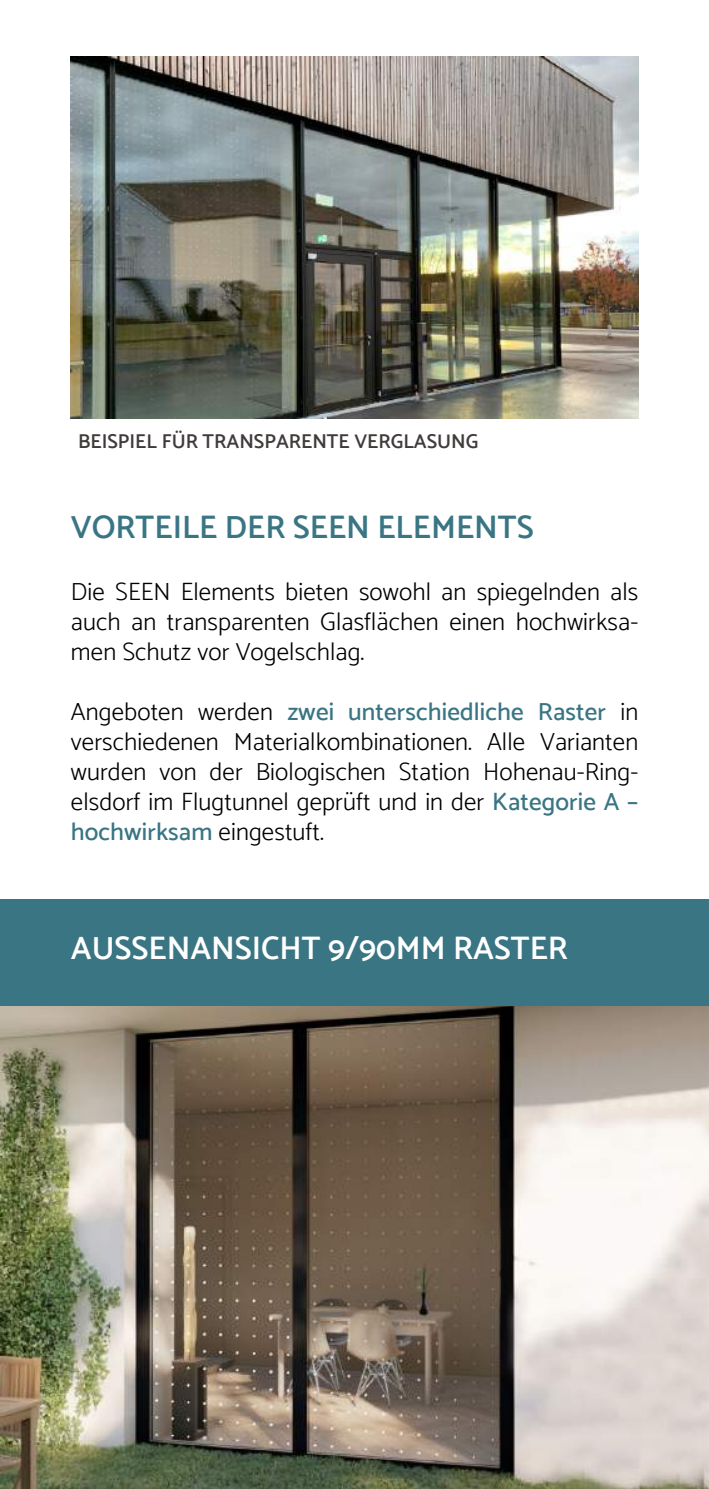
<style>
.page{position:relative;width:709px;height:1489px;background:#fff}
.page>*{position:absolute;margin:0;border:0;box-sizing:border-box;transform-origin:0 0}
.t1{font:600 32.5px "Catamaran";color:#fff}
.t2{font:600 32.5px "Catamaran";color:#397583}
.t3{font:300 25px/30px "Catamaran";letter-spacing:.005em;color:#000;text-align:justify}
.t4{font:600 20px "Catamaran";color:#413c3b}
.s1{font-weight:500;color:#397583}
</style>
<div class="page">
<img style="left:0;top:1005px;width:709px;height:483px">
<div style="left:0;top:898px;width:709px;height:107px;background:#397583"></div>
<img style="left:71px;top:57px;width:567px;height:361px">
<p class="t4" style="left:78px;top:429px;width:402px">BEISPIEL FÜR TRANSPARENTE VERGLASUNG</p>
<h1 class="t2" style="left:71px;top:507px;width:464px">VORTEILE DER SEEN ELEMENTS</h1>
<p class="t3" style="left:71px;top:576px;width:569px">Die SEEN Elements bieten sowohl an spiegelnden als auch an transparenten Glasflächen einen hochwirksa&shy;men Schutz vor Vogelschlag.</p>
<p class="t3" style="left:71px;top:696px;width:569px">Angeboten werden <span class="s1">zwei unterschiedliche Raster</span> in verschiedenen Materialkombinationen. Alle Varianten wurden von der Biologischen Station Hohenau-Ring&shy;elsdorf im Flugtunnel geprüft und in der <span class="s1">Kategorie A – hochwirksam</span> eingestuft.</p>
<h1 class="t1" style="left:71px;top:929px;width:498px">AUSSENANSICHT 9/90MM RASTER</h1>
</div>
